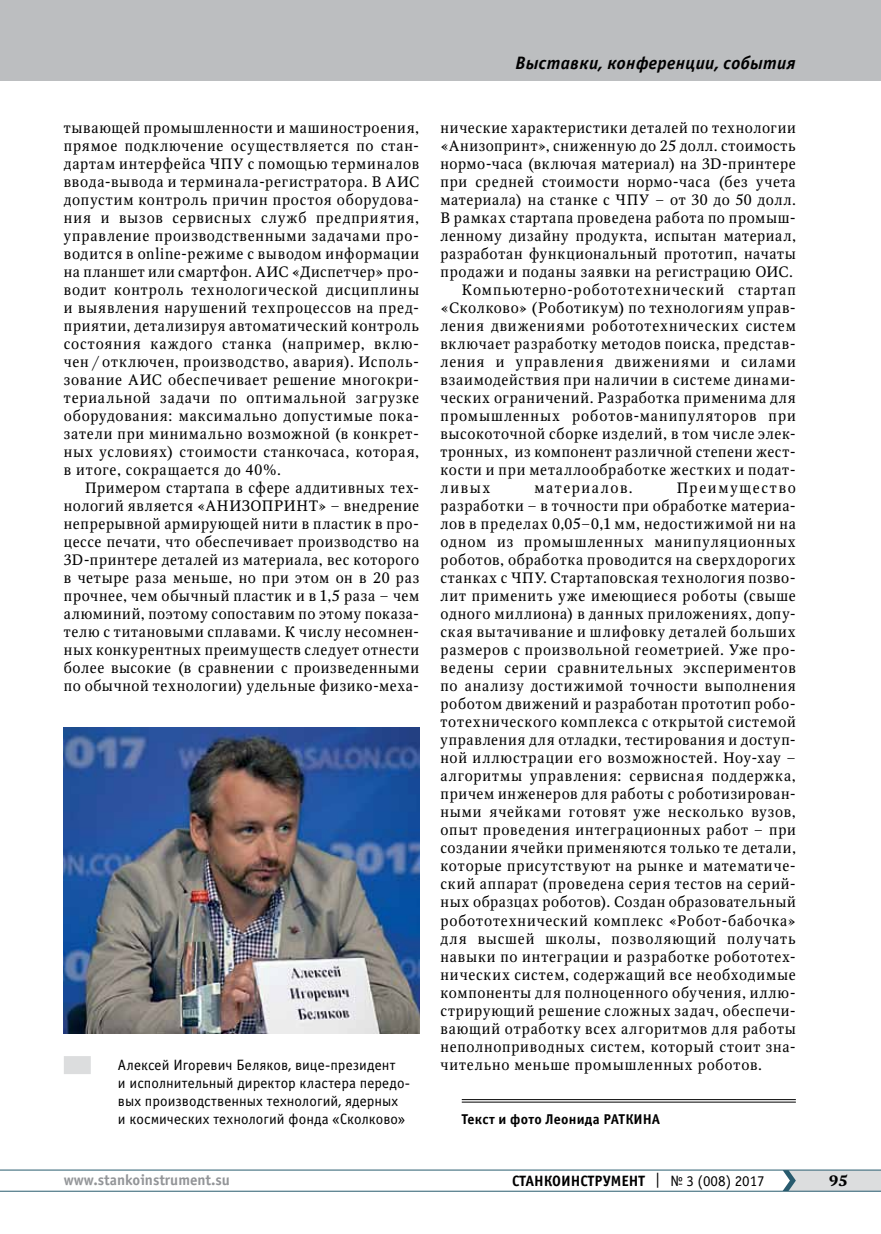
<style>
.page{position:relative;width:881px;height:1234px;background:#fff}
.page>*{position:absolute;margin:0;border:0;box-sizing:border-box;transform-origin:0 0}
.t1{font:italic 700 18px "Officina Sans C";letter-spacing:.015em;color:#000}
.t2{font:15px/18px "Octava";letter-spacing:.05em;color:#000;text-align:justify}
.t3{font:15px/18px "Officina Sans C";letter-spacing:.005em;color:#000}
.t4{font:15px "Octava";letter-spacing:.07em;color:#000}
.t5{font:15px "Octava";letter-spacing:.075em;color:#000}
.t6{font:700 15px "Officina Sans C";color:#000}
.t7{font:700 15px "Officina Sans C";color:#939598}
.t8{font:15px "Octava";letter-spacing:.105em;color:#000}
.t9{font:700 15px "Octava";color:#000}
.t10{font:700 14.25px "Officina Sans C";letter-spacing:.02em;color:#000}
.s1{font-weight:400}
</style>
<div class="page">
<hr style="left:0;top:1190px;width:880px;height:1px;background:#285b6e">
<hr style="left:0;top:1169px;width:880px;height:1px;background:#285b6e">
<svg style="left:782px;top:1169px;width:98px;height:21px;background:#cbd1d4"></svg>
<div style="left:0;top:0;width:880px;height:81px;background:#bcbec0"></div>
<hr style="left:461px;top:1099px;width:334px;height:1px;background:#000">
<hr style="left:461px;top:1101px;width:334px;height:1px;background:#000">
<img style="left:64px;top:727px;width:355px;height:306px">
<div style="left:64px;top:1055px;width:27px;height:18px;background:#dcddde"></div>
<p class="t2" style="left:64px;top:119px;width:357px">тывающей промышленности и машиностроения, прямое подключение осуществляется по стан&shy;дартам интерфейса ЧПУ с помощью терминалов ввода-вывода и терминала-регистратора. В АИС допустим контроль причин простоя оборудова&shy;ния и вызов сервисных служб предприятия, управление производственными задачами про&shy;водится в online-режиме с выводом информации на планшет или смартфон. АИС «Диспетчер» про&shy;водит контроль технологической дисциплины и выявления нарушений техпроцессов на пред&shy;приятии, детализируя автоматический контроль состояния каждого станка (например, вклю&shy;чен / отключен, производство, авария). Исполь&shy;зование АИС обеспечивает решение многокри&shy;териальной задачи по оптимальной загрузке оборудования: максимально допустимые пока&shy;затели при минимально возможной (в конкрет&shy;ных условиях) стоимости станкочаса, которая, в итоге, сокращается до 40%.</p>
<p class="t2" style="left:64px;top:479px;width:357px;text-indent:21px">Примером стартапа в сфере аддитивных тех&shy;нологий является «АНИЗОПРИНТ» − внедрение непрерывной армирующей нити в пластик в про&shy;цессе печати, что обеспечивает производство на 3D-принтере деталей из материала, вес которого в четыре раза меньше, но при этом он в 20 раз прочнее, чем обычный пластик и в 1,5 раза − чем алюминий, поэтому сопоставим по этому показа&shy;телю с титановыми сплавами. К числу несомнен&shy;ных конкурентных преимуществ следует отнести более высокие (в сравнении с произведенными по обычной технологии) удельные физико-меха-</p>
<p class="t3" style="left:118px;top:1055px;width:294px">Алексей Игоревич Беляков, вице-президент<br>и исполнительный директор кластера передо&shy;вых производственных технологий, ядерных<br>и космических технологий фонда «Сколково»</p>
<p class="t1" style="left:515px;top:53px;width:282px">Выставки, конференции, события</p>
<p class="t2" style="left:440px;top:119px;width:357px">нические характеристики деталей по технологии</p>
<p class="t2" style="left:440px;top:137px;width:356px">«Анизопринт», сниженную до 25 долл. стоимость</p>
<p class="t2" style="left:440px;top:155px;width:356px">нормо-часа (включая материал) на 3D-принтере</p>
<p class="t2" style="left:440px;top:173px;width:357px">при средней стоимости нормо-часа (без учета</p>
<p class="t2" style="left:440px;top:191px;width:357px">материала) на станке с ЧПУ – от 30 до 50 долл.</p>
<p class="t2" style="left:440px;top:209px;width:357px">В рамках стартапа проведена работа по промыш-</p>
<p class="t2" style="left:440px;top:227px;width:357px">ленному дизайну продукта, испытан материал,</p>
<p class="t2" style="left:440px;top:245px;width:357px">разработан функциональный прототип, начаты</p>
<p class="t2" style="left:440px;top:263px;width:354px">продажи и поданы заявки на регистрацию ОИС.</p>
<p class="t5" style="left:461px;top:280px;width:335px">Компьютерно-робототехнический стартап</p>
<p class="t2" style="left:440px;top:299px;width:357px">«Сколково» (Роботикум) по технологиям управ-</p>
<p class="t2" style="left:440px;top:317px;width:357px">ления движениями робототехнических систем</p>
<p class="t2" style="left:440px;top:335px;width:357px">включает разработку методов поиска, представ-</p>
<p class="t4" style="left:440px;top:352px;width:357px">ления и управления движениями и силами</p>
<p class="t2" style="left:440px;top:371px;width:357px">взаимодействия при наличии в системе динами-</p>
<p class="t2" style="left:440px;top:389px;width:356px">ческих ограничений. Разработка применима для</p>
<p class="t4" style="left:440px;top:406px;width:356px">промышленных роботов-манипуляторов при</p>
<p class="t2" style="left:440px;top:425px;width:357px">высокоточной сборке изделий, в том числе элек-</p>
<p class="t2" style="left:440px;top:443px;width:357px">тронных, из компонент различной степени жест-</p>
<p class="t2" style="left:440px;top:461px;width:357px">кости и при металлообработке жестких и подат-</p>
<p class="t2" style="left:440px;top:479px;width:51px">ливых</p>
<p class="t8" style="left:534px;top:478px;width:100px">материалов.</p>
<p class="t2" style="left:440px;top:479px;width:357px;text-align:left;text-indent:236px">Преимущество разработки – в точности при обработке материа&shy;лов в пределах 0,05−0,1 мм, недостижимой ни на одном из промышленных манипуляционных роботов, обработка проводится на сверхдорогих станках с ЧПУ. Стартаповская технология позво&shy;лит применить уже имеющиеся роботы (свыше одного миллиона) в данных приложениях, допу&shy;ская вытачивание и шлифовку деталей больших размеров с произвольной геометрией. Уже про&shy;ведены серии сравнительных экспериментов по анализу достижимой точности выполнения роботом движений и разработан прототип робо&shy;тотехнического комплекса с открытой системой управления для отладки, тестирования и доступ&shy;ной иллюстрации его возможностей. Ноу-хау – алгоритмы управления: сервисная поддержка, причем инженеров для работы с роботизирован&shy;ными ячейками готовят уже несколько вузов, опыт проведения интеграционных работ − при создании ячейки применяются только те детали, которые присутствуют на рынке и математиче&shy;ский аппарат (проведена серия тестов на серий&shy;ных образцах роботов). Создан образовательный робототехнический комплекс «Робот-бабочка» для высшей школы, позволяющий получать навыки по интеграции и разработке робототех&shy;нических систем, содержащий все необходимые компоненты для полноценного обучения, иллю&shy;стрирующий решение сложных задач, обеспечи&shy;вающий отработку всех алгоритмов для работы неполноприводных систем, который стоит зна&shy;чительно меньше промышленных роботов.</p>
<p class="t10" style="left:461px;top:1110px;width:151px">Текст и фото Леонида РАТКИНА</p>
<p class="t7" style="left:64px;top:1171px;width:168px">www.stankoinstrument.su</p>
<p class="t6" style="left:512px;top:1171px;width:254px">СТАНКОИНСТРУМЕНТ <span class="s1">| № 3 (008) 2017</span></p>
<p class="t9" style="left:828px;top:1170px;width:20px">95</p>
</div>
